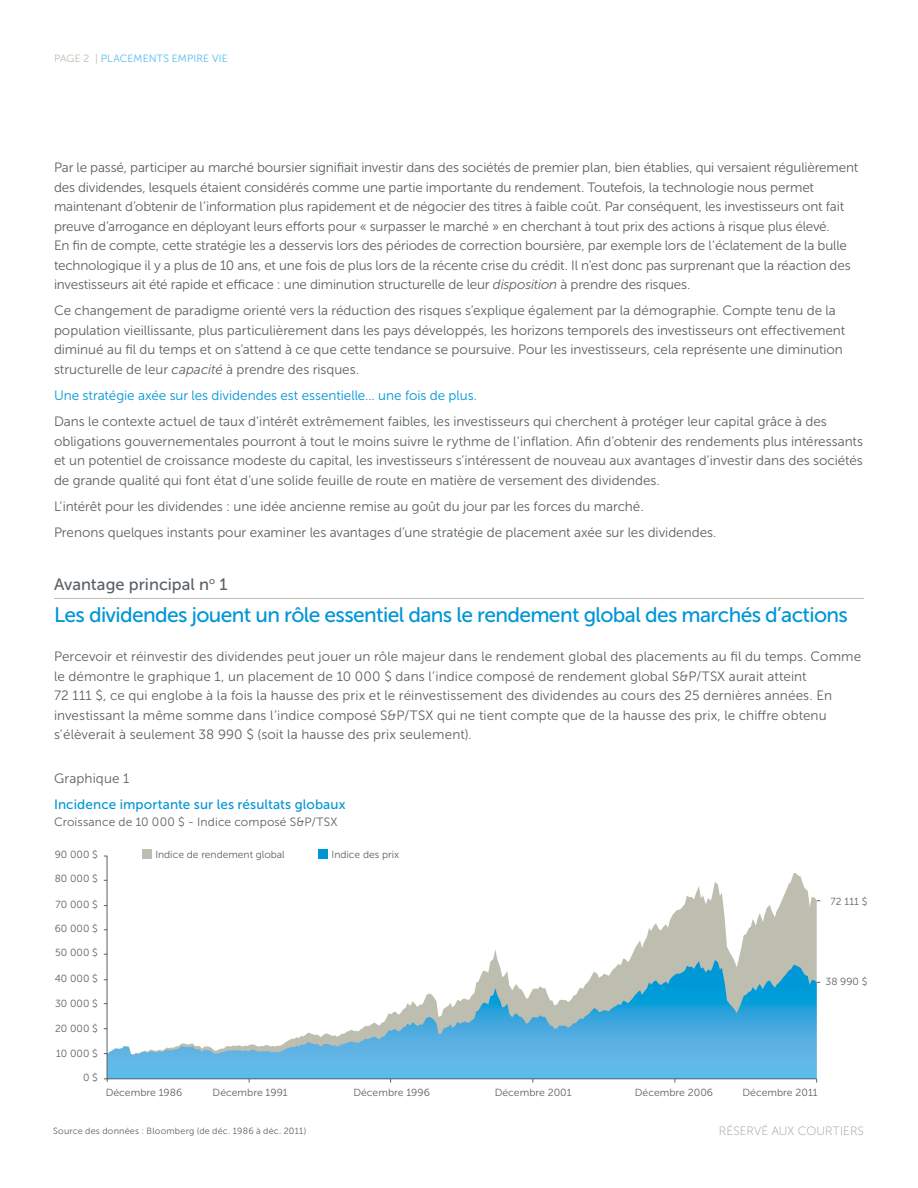
<style>
.page{position:relative;width:918px;height:1188px;background:#fff}
.page>*{position:absolute;margin:0;border:0;box-sizing:border-box;transform-origin:0 0}
.t1{font:21px "Museo Sans 500";letter-spacing:-.03em;color:#0096d6}
.t2{font:16.5px "Museo Sans 500";color:#5a6166}
.t3{font:13.5px/19.5px "Museo Sans 300";letter-spacing:-.005em;color:#5a6166}
.t4{font:13.5px "Museo Sans 300";letter-spacing:-.005em;color:#0096d6}
.t5{font:13.5px "Museo Sans 500";letter-spacing:.01em;color:#0096d6}
.t6{font:12px "Museo Sans 300";letter-spacing:.01em;color:#5a6166}
.t7{font:12px "Museo Sans 100";letter-spacing:.005em;color:#959ca1}
.t8{font:10.5px "Museo Sans 300";letter-spacing:.02em;color:#54bceb}
.t9{font:10.35px "Museo Sans 300";color:#5a6166}
.t10{font:9px "Museo Sans 300";letter-spacing:.025em;color:#5a6166}
.s1{color:#bdbdb0}
.s2{font-style:italic}
</style>
<div class="page">
<div style="left:142px;top:849px;width:9px;height:9px;background:#bdbdb0"></div>
<div style="left:319px;top:849px;width:9px;height:9px;background:#0096d6"></div>
<svg style="left:107px;top:856px;width:710px;height:223px"></svg>
<hr style="left:54px;top:598px;width:810px;height:1px;background:#bdbdb0">
<p class="t8" style="left:54px;top:53px;width:174px"><span class="s1">page 2 |</span> PLACEMENTS EMPIRE VIE</p>
<p class="t3" style="left:54px;top:158px;width:806px">Par le passé, participer au marché boursier signifiait investir dans des sociétés de premier plan, bien établies, qui versaient régulièrement des dividendes, lesquels étaient considérés comme une partie importante du rendement. Toutefois, la technologie nous permet maintenant d’obtenir de l’information plus rapidement et de négocier des titres à faible coût. Par conséquent, les investisseurs ont fait preuve d’arrogance en déployant leurs efforts pour « surpasser le marché » en cherchant à tout prix des actions à risque plus élevé.<br>En fin de compte, cette stratégie les a desservis lors des périodes de correction boursière, par exemple lors de l’éclatement de la bulle technologique il y a plus de 10 ans, et une fois de plus lors de la récente crise du crédit. Il n’est donc pas surprenant que la réaction des investisseurs ait été rapide et efficace : une diminution structurelle de leur <span class="s2">disposition</span> à prendre des risques.</p>
<p class="t3" style="left:54px;top:301px;width:793px">Ce changement de paradigme orienté vers la réduction des risques s’explique également par la démographie. Compte tenu de la population vieillissante, plus particulièrement dans les pays développés, les horizons temporels des investisseurs ont effectivement diminué au fil du temps et on s’attend à ce que cette tendance se poursuive. Pour les investisseurs, cela représente une diminution structurelle de leur <span class="s2">capacité</span> à prendre des risques.</p>
<p class="t4" style="left:54px;top:388px;width:425px">Une stratégie axée sur les dividendes est essentielle... une fois de plus.</p>
<p class="t3" style="left:54px;top:412px;width:811px">Dans le contexte actuel de taux d’intérêt extrêmement faibles, les investisseurs qui cherchent à protéger leur capital grâce à des obligations gouvernementales pourront à tout le moins suivre le rythme de l’inflation. Afin d’obtenir des rendements plus intéressants et un potentiel de croissance modeste du capital, les investisseurs s’intéressent de nouveau aux avantages d’investir dans des sociétés de grande qualité qui font état d’une solide feuille de route en matière de versement des dividendes.</p>
<p class="t3" style="left:54px;top:493px;width:664px;line-height:26.2px">L’intérêt pour les dividendes : une idée ancienne remise au goût du jour par les forces du marché.<br>Prenons quelques instants pour examiner les avantages d’une stratégie de placement axée sur les dividendes.</p>
<p class="t2" style="left:54px;top:575px;width:175px">Avantage principal n<sup>o</sup> 1</p>
<h1 class="t1" style="left:54px;top:603px;width:795px">Les dividendes jouent un rôle essentiel dans le rendement global des marchés d’actions</h1>
<p class="t3" style="left:54px;top:647px;width:809px">Percevoir et réinvestir des dividendes peut jouer un rôle majeur dans le rendement global des placements au fil du temps. Comme le démontre le graphique 1, un placement de 10 000 $ dans l’indice composé de rendement global S&amp;P/TSX aurait atteint<br>72 111 $, ce qui englobe à la fois la hausse des prix et le réinvestissement des dividendes au cours des 25 dernières années. En investissant la même somme dans l’indice composé S&amp;P/TSX qui ne tient compte que de la hausse des prix, le chiffre obtenu s’élèverait à seulement 38 990 $ (soit la hausse des prix seulement).</p>
<p class="t3" style="left:54px;top:769px;width:77px">Graphique 1</p>
<p class="t5" style="left:54px;top:797px;width:293px">Incidence importante sur les résultats globaux</p>
<p class="t6" style="left:54px;top:816px;width:285px">Croissance de 10 000 $ - Indice composé S&amp;P/TSX</p>
<p class="t9" style="left:55px;top:849px;width:45px">90 000 $</p>
<p class="t9" style="left:155px;top:849px;width:131px">Indice de rendement global</p>
<p class="t9" style="left:332px;top:849px;width:69px">Indice des prix</p>
<p class="t9" style="left:55px;top:873px;width:45px">80 000 $</p>
<p class="t9" style="left:56px;top:898px;width:44px">70 000 $</p>
<p class="t9" style="left:55px;top:923px;width:45px">60 000 $</p>
<p class="t9" style="left:55px;top:947px;width:44px">50 000 $</p>
<p class="t9" style="left:831px;top:896px;width:38px">72 111 $</p>
<p class="t9" style="left:55px;top:973px;width:45px">40 000 $</p>
<p class="t9" style="left:826px;top:976px;width:43px">38 990 $</p>
<p class="t9" style="left:55px;top:997px;width:44px">30 000 $</p>
<p class="t9" style="left:55px;top:1023px;width:44px">20 000 $</p>
<p class="t9" style="left:56px;top:1048px;width:43px">10 000 $</p>
<p class="t9" style="left:83px;top:1072px;width:16px">0 $</p>
<p class="t9" style="left:106px;top:1087px;width:78px">Décembre 1986</p>
<p class="t9" style="left:213px;top:1087px;width:77px">Décembre 1991</p>
<p class="t9" style="left:353px;top:1087px;width:78px">Décembre 1996</p>
<p class="t9" style="left:495px;top:1087px;width:78px">Décembre 2001</p>
<p class="t9" style="left:635px;top:1086px;width:80px">Décembre 2006</p>
<p class="t9" style="left:743px;top:1087px;width:77px">Décembre 2011</p>
<p class="t10" style="left:53px;top:1126px;width:255px">Source des données : Bloomberg (de déc. 1986 à déc. 2011)</p>
<p class="t7" style="left:719px;top:1125px;width:147px">RÉSERVÉ AUX COURTIERS</p>
</div>
